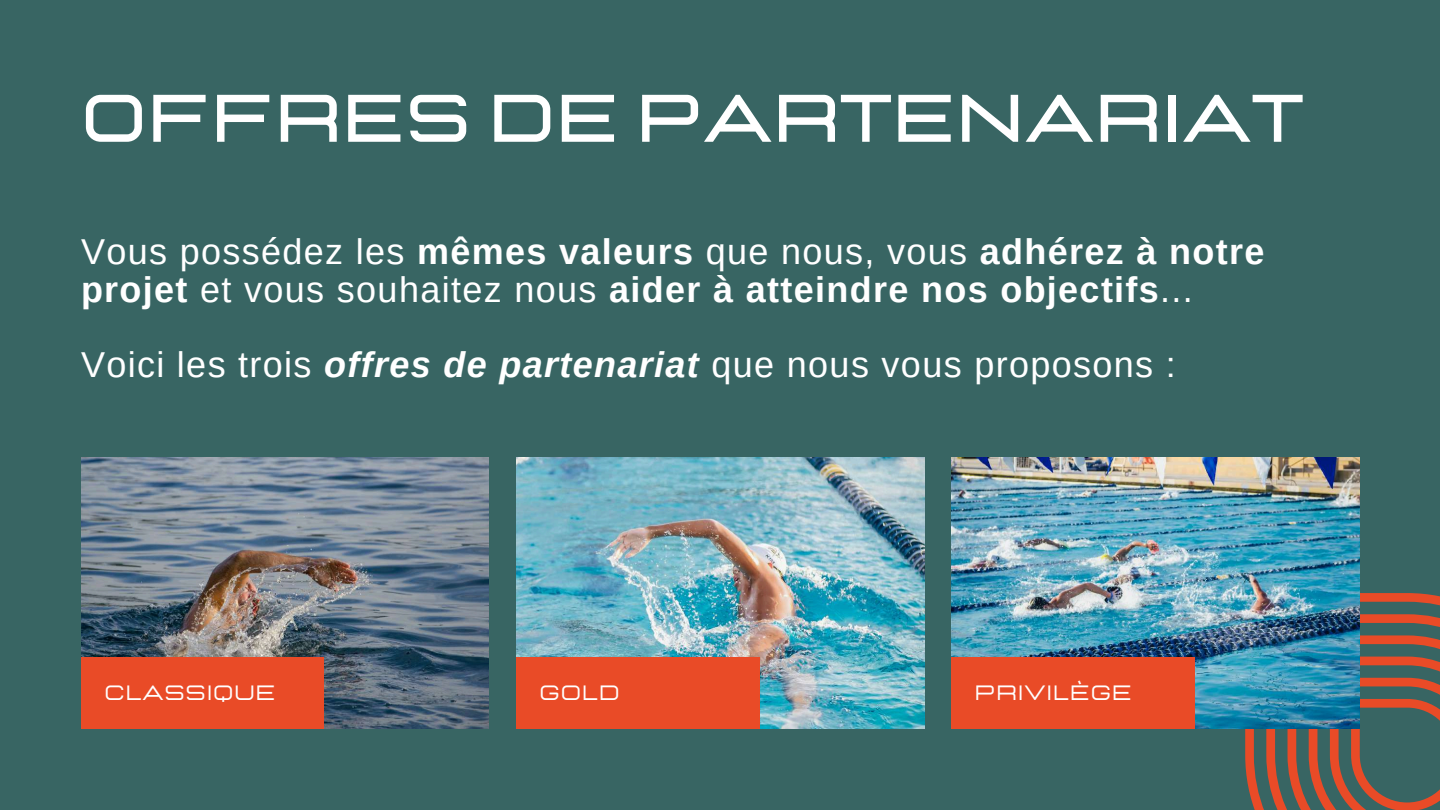
<style>
.page{position:relative;width:1440px;height:810px;background:#386563}
.page>*{position:absolute;margin:0;border:0;box-sizing:border-box;transform-origin:0 0}
.t1{font:700 67.1px "Lastica";color:#fff}
.t2{font:700 36px/37.5px "Arimo";letter-spacing:.04em;color:#fff}
.t3{font:36px "Arimo";letter-spacing:.035em;color:#fff}
.t4{font:20.7px "Lastica";letter-spacing:.035em;color:#fff}
.s1{font-weight:400}
.s2{font-weight:700;font-style:italic}
</style>
<div class="page">
<svg style="left:1245px;top:593px;width:195px;height:217px"></svg>
<img style="left:81px;top:457px;width:408px;height:272px">
<div style="left:81px;top:657px;width:243px;height:72px;background:#e94b27"></div>
<img style="left:516px;top:457px;width:408px;height:272px">
<div style="left:516px;top:657px;width:243px;height:72px;background:#e94b27"></div>
<img style="left:951px;top:457px;width:408px;height:272px">
<div style="left:951px;top:657px;width:243px;height:72px;background:#e94b27"></div>
<h1 class="t1" style="left:81px;top:86px;width:1224px">OFFRES DE PARTENARIAT</h1>
<p class="t2" style="left:81px;top:233px;width:1185px"><span class="s1">Vous possédez les</span> mêmes valeurs <span class="s1">que nous, vous</span> adhérez à notre projet <span class="s1">et vous souhaitez nous</span> aider à atteindre nos objectifs<span class="s1">...</span></p>
<p class="t3" style="left:81px;top:344px;width:1096px">Voici les trois <span class="s2">offres de partenariat</span> que nous vous proposons :</p>
<p class="t4" style="left:104px;top:682px;width:173px">CLASSIQUE</p>
<p class="t4" style="left:540px;top:682px;width:82px">GOLD</p>
<p class="t4" style="left:975px;top:682px;width:159px">PRIVILÈGE</p>
</div>
